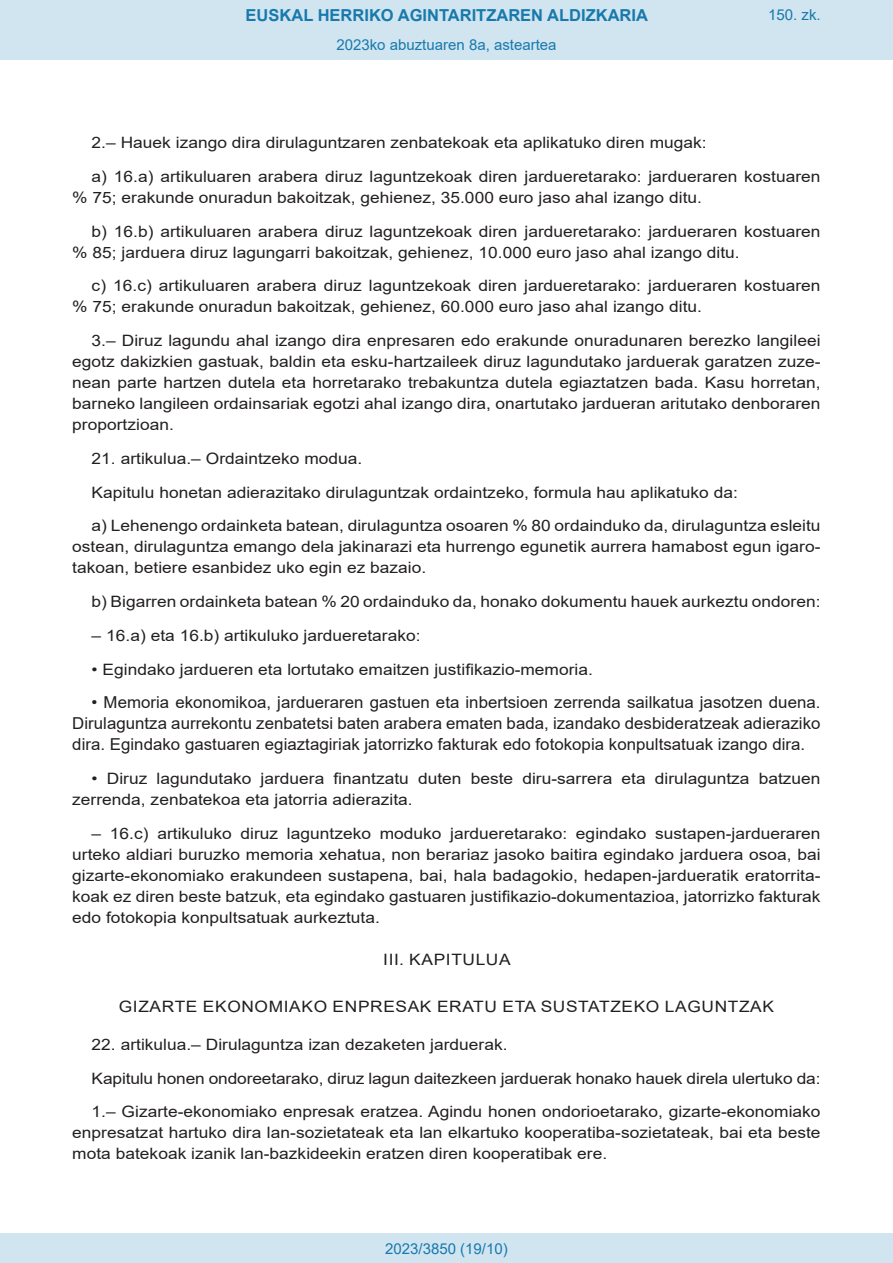
<style>
.page{position:relative;width:893px;height:1263px;background:#fff}
.page>*{position:absolute;margin:0;border:0;box-sizing:border-box;transform-origin:0 0}
.BOPVDetalle{font:16.5px/21px "Arial";color:#231f20;text-align:justify}
.t1{font:700 16.5px "Arial";color:#1879ad}
.BOPVDetalle-2{font:15.6px/21px "Arial";color:#231f20;scale:1.11 1}
.BOPVClave{font:15.6px "Arial";letter-spacing:.035em;color:#231f20;scale:1.11 1}
.Paginacion_Centro{font:15px "Arial";color:#1879ad}
</style>
<div class="page">
<div style="left:0;top:0;width:893px;height:60px;background:#d0e5f0"></div>
<div style="left:0;top:1233px;width:893px;height:30px;background:#d0e5f0"></div>
<p class="t1" style="left:246px;top:3px;width:404px">EUSKAL HERRIKO AGINTARITZAREN ALDIZKARIA</p>
<p class="Paginacion_Centro" style="left:336px;top:35px;width:222px">2023ko abuztuaren 8a, asteartea</p>
<p class="Paginacion_Centro" style="left:768px;top:5px;width:54px">150. zk.</p>
<p class="BOPVDetalle-2" style="left:92px;top:132px;width:556px">2.– Hauek izango dira dirulaguntzaren zenbatekoak eta aplikatuko diren mugak:</p>
<p class="BOPVDetalle-2" style="left:72px;top:166px;width:676px;text-indent:19px">a) 16.a) artikuluaren arabera diruz laguntzekoak diren jardueretarako: jardueraren kostuaren % 75; erakunde onuradun bakoitzak, gehienez, 35.000 euro jaso ahal izango ditu.</p>
<p class="BOPVDetalle-2" style="left:72px;top:221px;width:676px;text-indent:19px">b) 16.b) artikuluaren arabera diruz laguntzekoak diren jardueretarako: jardueraren kostuaren % 85; jarduera diruz lagungarri bakoitzak, gehienez, 10.000 euro jaso ahal izango ditu.</p>
<p class="BOPVDetalle-2" style="left:72px;top:275px;width:676px;text-indent:19px">c) 16.c) artikuluaren arabera diruz laguntzekoak diren jardueretarako: jardueraren kostuaren % 75; erakunde onuradun bakoitzak, gehienez, 60.000 euro jaso ahal izango ditu.</p>
<p class="BOPVDetalle-2" style="left:72px;top:330px;width:676px;text-align:justify;text-indent:19px">3.– Diruz lagundu ahal izango dira enpresaren edo erakunde onuradunaren berezko langileei egotz dakizkien gastuak, baldin eta esku-hartzaileek diruz lagundutako jarduerak garatzen zuze&shy;nean parte hartzen dutela eta horretarako trebakuntza dutela egiaztatzen bada. Kasu horretan, barneko langileen ordainsariak egotzi ahal izango dira, onartutako jardueran aritutako denboraren proportzioan.</p>
<p class="BOPVDetalle-2" style="left:92px;top:448px;width:245px">21. artikulua.– Ordaintzeko modua.</p>
<p class="BOPVDetalle-2" style="left:92px;top:482px;width:584px">Kapitulu honetan adierazitako dirulaguntzak ordaintzeko, formula hau aplikatuko da:</p>
<p class="BOPVDetalle-2" style="left:72px;top:515px;width:676px;text-align:justify;text-indent:19px">a) Lehenengo ordainketa batean, dirulaguntza osoaren % 80 ordainduko da, dirulaguntza esleitu ostean, dirulaguntza emango dela jakinarazi eta hurrengo egunetik aurrera hamabost egun igaro&shy;takoan, betiere esanbidez uko egin ez bazaio.</p>
<p class="BOPVDetalle-2" style="left:92px;top:591px;width:658px">b) Bigarren ordainketa batean % 20 ordainduko da, honako dokumentu hauek aurkeztu ondoren:</p>
<p class="BOPVDetalle-2" style="left:92px;top:625px;width:298px">– 16.a) eta 16.b) artikuluko jardueretarako:</p>
<p class="BOPVDetalle-2" style="left:92px;top:659px;width:453px">• Egindako jardueren eta lortutako emaitzen justifikazio-memoria.</p>
<p class="BOPVDetalle" style="left:72px;top:692px;width:750px;text-indent:19px">• Memoria ekonomikoa, jardueraren gastuen eta inbertsioen zerrenda sailkatua jasotzen duena.<br>Dirulaguntza aurrekontu zenbatetsi baten arabera ematen bada, izandako desbideratzeak adieraziko dira. Egindako gastuaren egiaztagiriak jatorrizko fakturak edo fotokopia konpultsatuak izango dira.</p>
<p class="BOPVDetalle-2" style="left:72px;top:768px;width:676px;text-indent:19px">• Diruz lagundutako jarduera finantzatu duten beste diru-sarrera eta dirulaguntza batzuen zerrenda, zenbatekoa eta jatorria adierazita.</p>
<p class="BOPVDetalle-2" style="left:72px;top:823px;width:676px;text-align:justify;text-indent:19px">– 16.c) artikuluko diruz laguntzeko moduko jardueretarako: egindako sustapen-jardueraren urteko aldiari buruzko memoria xehatua, non berariaz jasoko baitira egindako jarduera osoa, bai gizarte-ekonomiako erakundeen sustapena, bai, hala badagokio, hedapen-jardueratik eratorrita&shy;koak ez diren beste batzuk, eta egindako gastuaren justifikazio-dokumentazioa, jatorrizko fakturak edo fotokopia konpultsatuak aurkeztuta.</p>
<p class="BOPVClave" style="left:383px;top:949px;width:116px">III. KAPITULUA</p>
<p class="BOPVClave" style="left:119px;top:995px;width:592px">GIZARTE EKONOMIAKO ENPRESAK ERATU ETA SUSTATZEKO LAGUNTZAK</p>
<p class="BOPVDetalle-2" style="left:92px;top:1034px;width:376px">22. artikulua.– Dirulaguntza izan dezaketen jarduerak.</p>
<p class="BOPVDetalle-2" style="left:92px;top:1067px;width:658px">Kapitulu honen ondoreetarako, diruz lagun daitezkeen jarduerak honako hauek direla ulertuko da:</p>
<p class="BOPVDetalle-2" style="left:72px;top:1101px;width:676px;text-align:justify;text-indent:19px">1.– Gizarte-ekonomiako enpresak eratzea. Agindu honen ondorioetarako, gizarte-ekonomiako enpresatzat hartuko dira lan-sozietateak eta lan elkartuko kooperatiba-sozietateak, bai eta beste mota batekoak izanik lan-bazkideekin eratzen diren kooperatibak ere.</p>
<p class="Paginacion_Centro" style="left:385px;top:1238px;width:124px">2023/3850 (19/10)</p>
</div>
